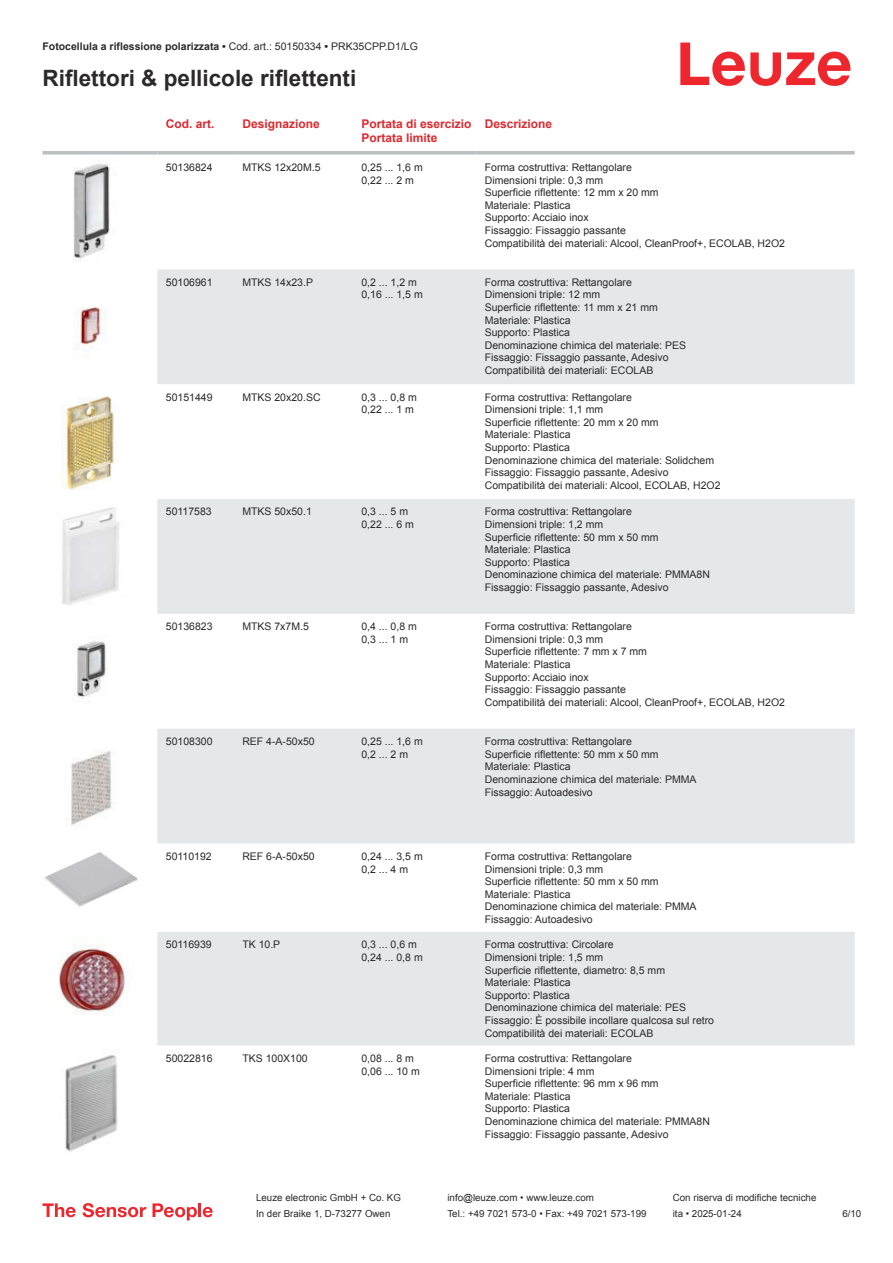
<style>
.page{position:relative;width:893px;height:1263px;background:#fff}
.page>*{position:absolute;margin:0;border:0;box-sizing:border-box;transform-origin:0 0}
.t1{font:700 22.5px "Arial";color:#2b292a}
.t2{font:700 12px/14.4px "Arial";color:#db2a30}
.t3{font:10.5px/12.6px "Arial";color:#2b292a}
.t4{font:700 10.5px "Arial";color:#2b292a}
.t5{font:9.75px "Arial";color:#2b292a}
.s1{font-weight:400}
</style>
<div class="page">
<svg style="left:680px;top:43px;width:170px;height:43px"></svg>
<svg style="left:157px;top:269px;width:698px;height:776px;fill:#e6e7e9"></svg>
<svg style="left:43px;top:151px;width:114px;height:4px"></svg>
<svg style="left:157px;top:151px;width:77px;height:4px"></svg>
<svg style="left:234px;top:151px;width:119px;height:4px"></svg>
<svg style="left:353px;top:151px;width:123px;height:4px"></svg>
<svg style="left:476px;top:151px;width:379px;height:4px;background:#c4c6c8"></svg>
<img style="left:73px;top:163px;width:37px;height:99px">
<img style="left:75px;top:307px;width:33px;height:42px">
<img style="left:61px;top:396px;width:53px;height:95px">
<img style="left:62px;top:507px;width:58px;height:98px">
<img style="left:76px;top:641px;width:31px;height:58px">
<img style="left:71px;top:751px;width:41px;height:75px">
<img style="left:44px;top:852px;width:94px;height:55px">
<img style="left:58px;top:945px;width:69px;height:70px">
<img style="left:65px;top:1055px;width:53px;height:97px">
<svg style="left:43px;top:1203px;width:33px;height:14px"></svg>
<svg style="left:83px;top:1203px;width:63px;height:14px"></svg>
<svg style="left:153px;top:1203px;width:44px;height:17px"></svg>
<hr style="left:198px;top:1203px;width:3px;height:14px;background:#ed272d">
<svg style="left:203px;top:1207px;width:10px;height:10px"></svg>
<p class="t4" style="left:43px;top:43px;width:377px">Fotocellula a riflessione polarizzata • <span class="s1">Cod. art.: 50150334</span> • <span class="s1">PRK35CPP.D1/LG</span></p>
<h1 class="t1" style="left:43px;top:70px;width:315px">Riflettori &amp; pellicole riflettenti</h1>
<p class="t2" style="left:166px;top:117px;width:50px">Cod. art.</p>
<p class="t2" style="left:242px;top:117px;width:79px">Designazione</p>
<p class="t2" style="left:361px;top:117px;width:112px">Portata di esercizio<br>Portata limite</p>
<p class="t2" style="left:485px;top:117px;width:69px">Descrizione</p>
<p class="t3" style="left:166px;top:162px;width:48px">50136824</p>
<p class="t3" style="left:242px;top:162px;width:80px">MTKS 12x20M.5</p>
<p class="t3" style="left:361px;top:162px;width:63px">0,25 ... 1,6 m<br>0,22 ... 2 m</p>
<p class="t3" style="left:485px;top:162px;width:302px">Forma costruttiva: Rettangolare<br>Dimensioni triple: 0,3 mm<br>Superficie riflettente: 12 mm x 20 mm<br>Materiale: Plastica<br>Supporto: Acciaio inox<br>Fissaggio: Fissaggio passante<br>Compatibilità dei materiali: Alcool, CleanProof+, ECOLAB, H2O2</p>
<p class="t3" style="left:166px;top:277px;width:48px">50106961</p>
<p class="t3" style="left:242px;top:277px;width:72px">MTKS 14x23.P</p>
<p class="t3" style="left:361px;top:277px;width:63px">0,2 ... 1,2 m<br>0,16 ... 1,5 m</p>
<p class="t3" style="left:485px;top:277px;width:203px">Forma costruttiva: Rettangolare<br>Dimensioni triple: 12 mm<br>Superficie riflettente: 11 mm x 21 mm<br>Materiale: Plastica<br>Supporto: Plastica<br>Denominazione chimica del materiale: PES<br>Fissaggio: Fissaggio passante, Adesivo<br>Compatibilità dei materiali: ECOLAB</p>
<p class="t3" style="left:166px;top:392px;width:48px">50151449</p>
<p class="t3" style="left:242px;top:392px;width:80px">MTKS 20x20.SC</p>
<p class="t3" style="left:361px;top:392px;width:57px">0,3 ... 0,8 m<br>0,22 ... 1 m</p>
<p class="t3" style="left:485px;top:392px;width:237px">Forma costruttiva: Rettangolare<br>Dimensioni triple: 1,1 mm<br>Superficie riflettente: 20 mm x 20 mm<br>Materiale: Plastica<br>Supporto: Plastica<br>Denominazione chimica del materiale: Solidchem Fissaggio: Fissaggio passante, Adesivo Compatibilità dei materiali: Alcool, ECOLAB, H2O2</p>
<p class="t3" style="left:166px;top:506px;width:47px">50117583</p>
<p class="t3" style="left:242px;top:506px;width:71px">MTKS 50x50.1</p>
<p class="t3" style="left:361px;top:506px;width:54px">0,3 ... 5 m<br>0,22 ... 6 m</p>
<p class="t3" style="left:485px;top:506px;width:227px">Forma costruttiva: Rettangolare<br>Dimensioni triple: 1,2 mm<br>Superficie riflettente: 50 mm x 50 mm<br>Materiale: Plastica<br>Supporto: Plastica<br>Denominazione chimica del materiale: PMMA8N<br>Fissaggio: Fissaggio passante, Adesivo</p>
<p class="t3" style="left:166px;top:621px;width:48px">50136823</p>
<p class="t3" style="left:242px;top:621px;width:68px">MTKS 7x7M.5</p>
<p class="t3" style="left:361px;top:621px;width:57px">0,4 ... 0,8 m<br>0,3 ... 1 m</p>
<p class="t3" style="left:485px;top:621px;width:302px">Forma costruttiva: Rettangolare<br>Dimensioni triple: 0,3 mm<br>Superficie riflettente: 7 mm x 7 mm<br>Materiale: Plastica<br>Supporto: Acciaio inox<br>Fissaggio: Fissaggio passante<br>Compatibilità dei materiali: Alcool, CleanProof+, ECOLAB, H2O2</p>
<p class="t3" style="left:166px;top:736px;width:48px">50108300</p>
<p class="t3" style="left:242px;top:736px;width:74px">REF 4-A-50x50</p>
<p class="t3" style="left:361px;top:736px;width:63px">0,25 ... 1,6 m<br>0,2 ... 2 m</p>
<p class="t3" style="left:485px;top:736px;width:213px">Forma costruttiva: Rettangolare<br>Superficie riflettente: 50 mm x 50 mm<br>Materiale: Plastica<br>Denominazione chimica del materiale: PMMA<br>Fissaggio: Autoadesivo</p>
<p class="t3" style="left:166px;top:851px;width:47px">50110192</p>
<p class="t3" style="left:242px;top:851px;width:74px">REF 6-A-50x50</p>
<p class="t3" style="left:361px;top:851px;width:63px">0,24 ... 3,5 m<br>0,2 ... 4 m</p>
<p class="t3" style="left:485px;top:851px;width:213px">Forma costruttiva: Rettangolare<br>Dimensioni triple: 0,3 mm<br>Superficie riflettente: 50 mm x 50 mm<br>Materiale: Plastica<br>Denominazione chimica del materiale: PMMA<br>Fissaggio: Autoadesivo</p>
<p class="t3" style="left:166px;top:939px;width:47px">50116939</p>
<p class="t3" style="left:242px;top:939px;width:39px">TK 10.P</p>
<p class="t3" style="left:361px;top:939px;width:63px">0,3 ... 0,6 m<br>0,24 ... 0,8 m</p>
<p class="t3" style="left:485px;top:939px;width:231px">Forma costruttiva: Circolare<br>Dimensioni triple: 1,5 mm<br>Superficie riflettente, diametro: 8,5 mm<br>Materiale: Plastica<br>Supporto: Plastica<br>Denominazione chimica del materiale: PES Fissaggio: È possibile incollare qualcosa sul retro Compatibilità dei materiali: ECOLAB</p>
<p class="t3" style="left:166px;top:1053px;width:48px">50022816</p>
<p class="t3" style="left:242px;top:1053px;width:67px">TKS 100X100</p>
<p class="t3" style="left:361px;top:1053px;width:60px">0,08 ... 8 m<br>0,06 ... 10 m</p>
<p class="t3" style="left:485px;top:1053px;width:227px">Forma costruttiva: Rettangolare<br>Dimensioni triple: 4 mm<br>Superficie riflettente: 96 mm x 96 mm<br>Materiale: Plastica<br>Supporto: Plastica<br>Denominazione chimica del materiale: PMMA8N<br>Fissaggio: Fissaggio passante, Adesivo</p>
<p class="t5" style="left:256px;top:1194px;width:146px">Leuze electronic GmbH + Co. KG</p>
<p class="t5" style="left:447px;top:1194px;width:148px">info@leuze.com • www.leuze.com</p>
<p class="t5" style="left:673px;top:1194px;width:145px">Con riserva di modifiche tecniche</p>
<p class="t5" style="left:256px;top:1210px;width:136px">In der Braike 1, D-73277 Owen</p>
<p class="t5" style="left:447px;top:1210px;width:201px">Tel.: +49 7021 573-0 • Fax: +49 7021 573-199</p>
<p class="t5" style="left:673px;top:1210px;width:70px">ita • 2025-01-24</p>
<p class="t5" style="left:842px;top:1210px;width:20px">6 /10</p>
</div>
